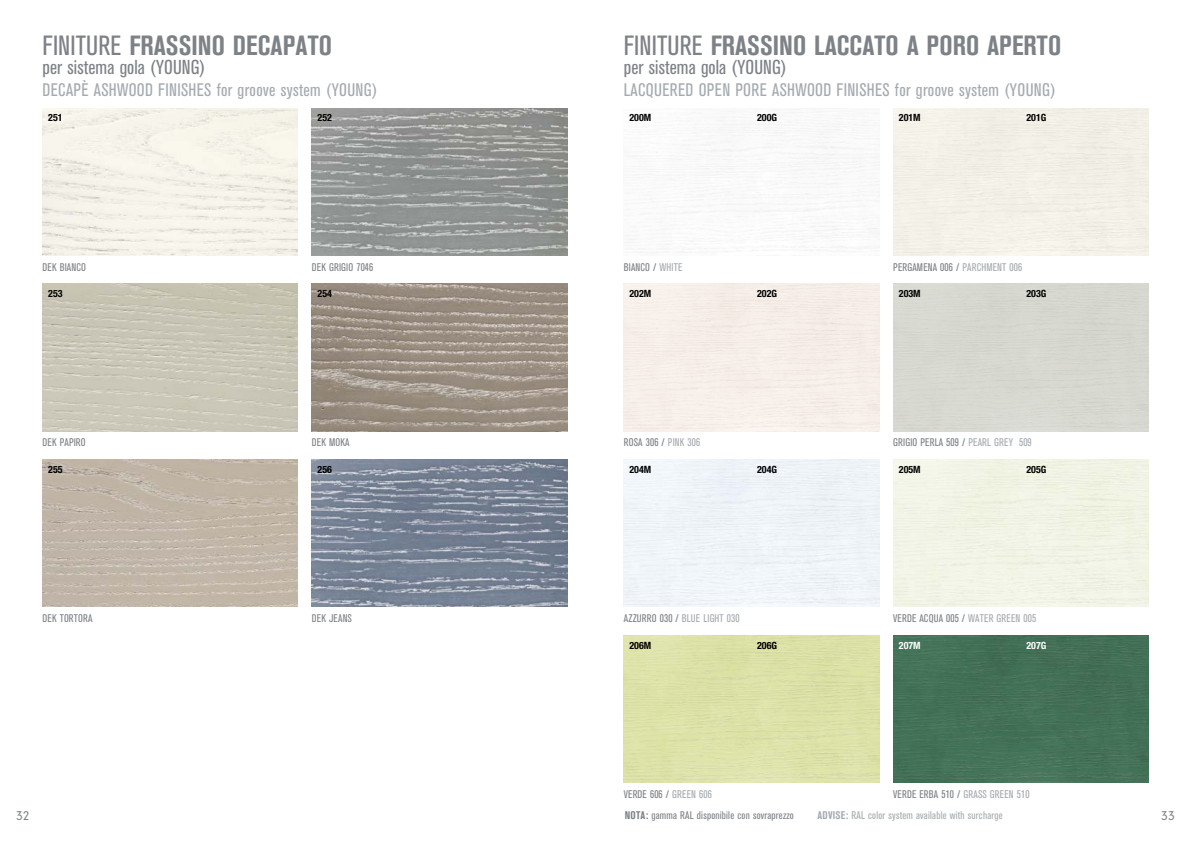
<style>
.page{position:relative;width:1191px;height:842px;background:#fff}
.page>*{position:absolute;margin:0;border:0;box-sizing:border-box;transform-origin:0 0}
.t1{font:700 condensed 27.5px "Akzidenz Grotesk BE";letter-spacing:.005em;color:#7d8287}
.t2{font:condensed 20px "Akzidenz Grotesk BE";letter-spacing:.005em;color:#7d8287}
.t3{font:condensed 18px "Akzidenz Grotesk BE";letter-spacing:.02em;color:#a4abb0}
.t4{font:300 12px "DIN Neuzeit Grotesk";color:#7d8287}
.t5{font:condensed 11px "Akzidenz Grotesk BE";letter-spacing:.015em;color:#7d8287}
.t6{font:condensed 11px "Akzidenz Grotesk BE";letter-spacing:.02em;color:#a4abb0}
.t7{font:700 condensed 10px "Helvetica Neue";color:#000}
.t8{font:700 condensed 10px "Helvetica Neue";color:#fff}
.s1{font-weight:400}
.s2{color:#a4abb0}
.s3{color:#7d8287}
.s4{font-weight:700}
</style>
<div class="page">
<img style="left:43px;top:108px;width:255px;height:147px">
<img style="left:43px;top:284px;width:255px;height:147px">
<img style="left:43px;top:459px;width:255px;height:148px">
<img style="left:312px;top:108px;width:255px;height:147px">
<img style="left:312px;top:284px;width:255px;height:147px">
<img style="left:312px;top:459px;width:255px;height:148px">
<div style="left:893px;top:635px;width:255px;height:148px;background:#447157"></div>
<h1 class="t1" style="left:43px;top:29px;width:291px"><span class="s1">FINITURE</span> FRASSINO DECAPATO</h1>
<h2 class="t2" style="left:43px;top:56px;width:164px">per sistema gola (YOUNG)</h2>
<h3 class="t3" style="left:43px;top:80px;width:336px">DECAPÈ ASHWOOD FINISHES for groove system (YOUNG)</h3>
<h1 class="t1" style="left:624px;top:29px;width:439px"><span class="s1">FINITURE</span> FRASSINO LACCATO A PORO APERTO</h1>
<h2 class="t2" style="left:624px;top:56px;width:164px">per sistema gola (YOUNG)</h2>
<h3 class="t3" style="left:624px;top:80px;width:433px">LACQUERED OPEN PORE ASHWOOD FINISHES for groove system (YOUNG)</h3>
<p class="t7" style="left:48px;top:112px;width:16px">251</p>
<p class="t7" style="left:317px;top:112px;width:16px">252</p>
<p class="t7" style="left:629px;top:112px;width:23px">200M</p>
<p class="t7" style="left:757px;top:112px;width:21px">200G</p>
<p class="t7" style="left:899px;top:112px;width:23px">201M</p>
<p class="t7" style="left:1026px;top:112px;width:21px">201G</p>
<p class="t5" style="left:43px;top:261px;width:45px">DEK BIANCO</p>
<p class="t5" style="left:312px;top:261px;width:63px">DEK GRIGIO 7046</p>
<p class="t5" style="left:624px;top:261px;width:60px">BIANCO / <span class="s2">WHITE</span></p>
<p class="t5" style="left:893px;top:261px;width:130px">PERGAMENA 006 / <span class="s2">PARCHMENT 006</span></p>
<p class="t7" style="left:48px;top:288px;width:16px">253</p>
<p class="t7" style="left:317px;top:288px;width:16px">254</p>
<p class="t7" style="left:629px;top:288px;width:23px">202M</p>
<p class="t7" style="left:757px;top:288px;width:21px">202G</p>
<p class="t7" style="left:899px;top:288px;width:23px">203M</p>
<p class="t7" style="left:1026px;top:288px;width:21px">203G</p>
<p class="t5" style="left:43px;top:437px;width:45px">DEK PAPIRO</p>
<p class="t5" style="left:312px;top:437px;width:39px">DEK MOKA</p>
<p class="t5" style="left:624px;top:437px;width:78px">ROSA 306 / <span class="s2">PINK 306</span></p>
<p class="t5" style="left:893px;top:437px;width:140px">GRIGIO PERLA 509 / <span class="s2">PEARL GREY 509</span></p>
<p class="t7" style="left:48px;top:463px;width:16px">255</p>
<p class="t7" style="left:317px;top:463px;width:16px">256</p>
<p class="t7" style="left:629px;top:463px;width:23px">204M</p>
<p class="t7" style="left:757px;top:463px;width:21px">204G</p>
<p class="t7" style="left:899px;top:463px;width:23px">205M</p>
<p class="t7" style="left:1026px;top:463px;width:21px">205G</p>
<p class="t5" style="left:43px;top:612px;width:52px">DEK TORTORA</p>
<p class="t5" style="left:312px;top:612px;width:42px">DEK JEANS</p>
<p class="t6" style="left:624px;top:612px;width:117px"><span class="s3">AZZURRO 030 /</span> BLUE LIGHT 030</p>
<p class="t5" style="left:893px;top:612px;width:144px">VERDE ACQUA 005 / <span class="s2">WATER GREEN 005</span></p>
<p class="t7" style="left:629px;top:639px;width:23px">206M</p>
<p class="t7" style="left:757px;top:639px;width:21px">206G</p>
<p class="t8" style="left:899px;top:639px;width:23px">207M</p>
<p class="t8" style="left:1026px;top:639px;width:21px">207G</p>
<p class="t5" style="left:624px;top:788px;width:89px">VERDE 606 / <span class="s2">GREEN 606</span></p>
<p class="t5" style="left:893px;top:788px;width:138px">VERDE ERBA 510 / <span class="s2">GRASS GREEN 510</span></p>
<p class="t4" style="left:16px;top:809px;width:15px">32</p>
<p class="t5" style="left:625px;top:809px;width:170px"><span class="s4">NOTA:</span> gamma RAL disponibile con sovraprezzo</p>
<p class="t6" style="left:817px;top:809px;width:187px"><span class="s4">ADVISE:</span> RAL color system available with surcharge</p>
<p class="t4" style="left:1161px;top:809px;width:15px">33</p>
</div>
